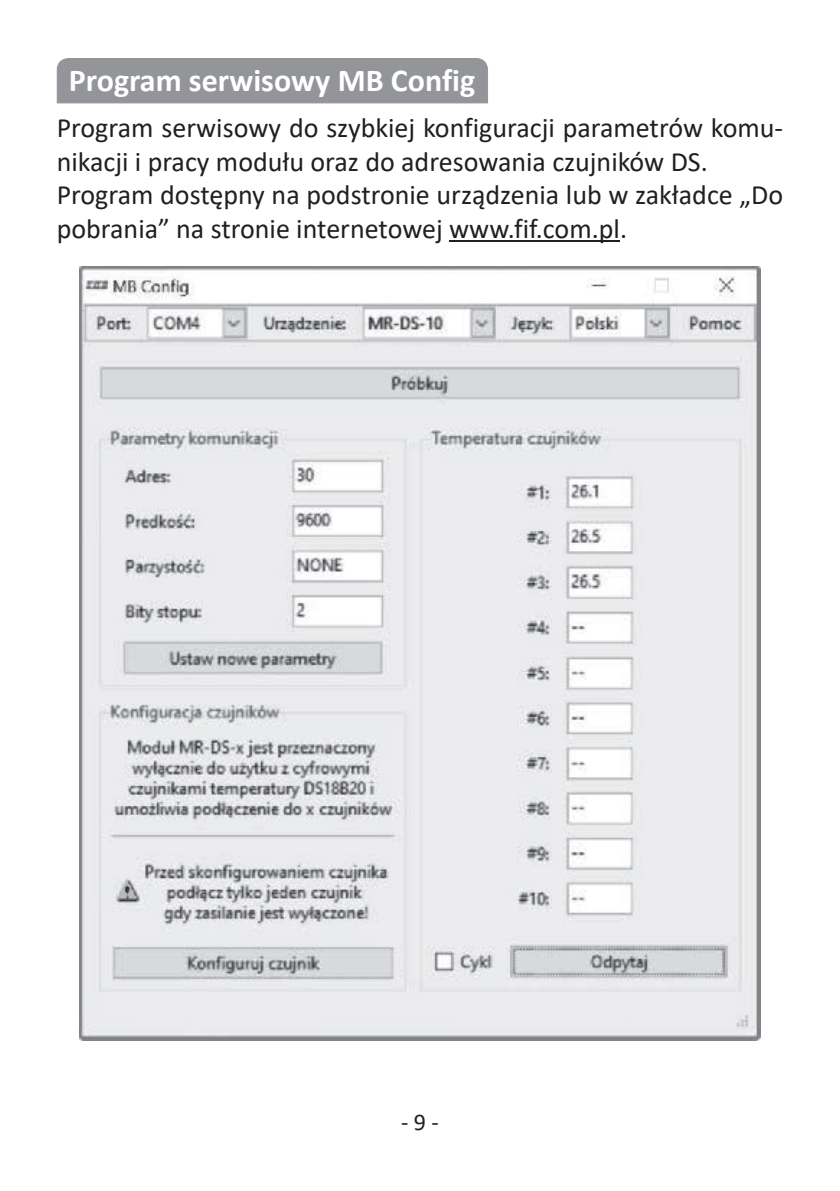
<style>
.page{position:relative;width:840px;height:1191px;background:#fff}
.page>*{position:absolute;margin:0;border:0;box-sizing:border-box;transform-origin:0 0}
.t1{font:700 32px "Calibri";color:#fff}
.t2{font:28px/33.6px "Calibri";color:#231f20}
.t3{font:24px "Calibri";color:#231f20}
</style>
<div class="page">
<hr style="left:449px;top:240px;width:170px;height:2px;background:#231f20">
<img style="left:80px;top:267px;width:679px;height:774px">
<div style="left:57px;top:58px;width:431px;height:45px;background:#939598"></div>
<p class="t1" style="left:69px;top:58px;width:408px">Program serwisowy MB Config</p>
<p class="t2" style="left:57px;top:110px;width:727px">Program serwisowy do szybkiej konfiguracji parametrów komu&shy;nikacji i pracy modułu oraz do adresowania czujników DS.<br>Program dostępny na podstronie urządzenia lub w zakładce „Do pobrania” na stronie internetowej www.fif.com.pl.</p>
<p class="t3" style="left:401px;top:1105px;width:39px">- 9 -</p>
</div>
